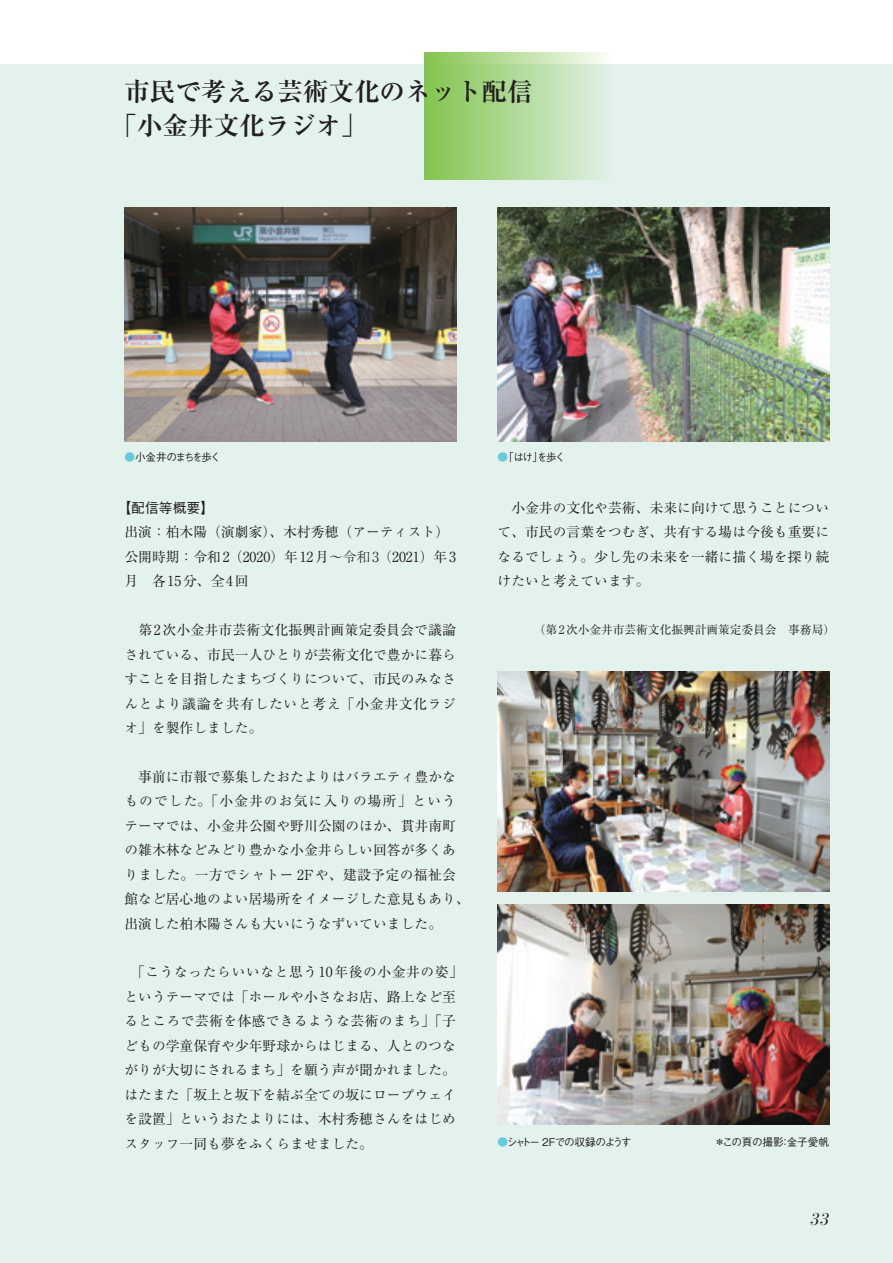
<style>
.page{position:relative;width:893px;height:1263px;background:#fff}
.page>*{position:absolute;margin:0;border:0;box-sizing:border-box;transform-origin:0 0}
.K2_資料編タイトル{font:700 25.5px "Ryumin Pr 6 N";color:#231f20}
.t1{font:italic 16.95px "Bauer Bodoni";color:#231f20}
.K2_13q本文_字下げなし{font:13.8px/24.5px "Ryumin Std Regular KS";color:#231f20}
.K2_13q本文_字下げなし-2{font:13.8px/24.5px "Ryumin Pr 6 N";letter-spacing:.01em;color:#231f20}
.K2_13q本文_字下げなし-3{font:500 13.8px "Gothic BBB Pr 6";color:#231f20}
.K2_13q本文_字下げなし-4{font:11.7px "Ryumin Pr 6 N";color:#231f20}
.t2{font:500 10.65px "Gothic BBB Pr 6";letter-spacing:-.1em;color:#231f20}
.t3{font:500 10.65px "Gothic BBB Pr 6";letter-spacing:-.015em;color:#231f20}
.t4{font:500 10.65px "Gothic BBB Pr 6";letter-spacing:-.13em;color:#231f20}
.s1{color:#67cbdf}
.s2{font-family:"Ryumin Pr 6 N";font-weight:400}
.s3{font-family:"Ryumin Std Regular KS"}
.s4{font-weight:300}
.s5{font-family:"Ryumin Pr 6 N"}
</style>
<div class="page">
<div style="left:0;top:64px;width:893px;height:1199px;background:#e3f2ec"></div>
<svg style="left:424px;top:52px;width:179px;height:128px;background:#b1da97"></svg>
<img style="left:124px;top:207px;width:332px;height:234px">
<img style="left:497px;top:207px;width:332px;height:234px">
<img style="left:497px;top:672px;width:332px;height:220px">
<img style="left:497px;top:905px;width:332px;height:220px">
<p class="K2_資料編タイトル" style="left:124px;top:71px;width:410px">市民で考える芸術文化のネット配信</p>
<p class="K2_資料編タイトル" style="left:112px;top:105px;width:257px">「小金井文化ラジオ」</p>
<p class="t4" style="left:124px;top:449px;width:98px"><span class="s1">●</span>小金井のまちを歩く</p>
<p class="t2" style="left:497px;top:449px;width:69px"><span class="s1">●</span>「はけ」を歩く</p>
<p class="K2_13q本文_字下げなし-3" style="left:117px;top:497px;width:98px"><span class="s2">【</span>配信等概要】</p>
<p class="K2_13q本文_字下げなし-2" style="left:124px;top:519px;width:326px">出演：柏木陽（演劇家）、木村秀穂（<span class="s3">アーティスト</span>）</p>
<p class="K2_13q本文_字下げなし-2" style="left:124px;top:544px;width:333px">公開時期：令和2（2020）年12月～<span class="s4">令和3（</span>2021）年3月　各15分、全4回</p>
<p class="K2_13q本文_字下げなし-2" style="left:124px;top:617px;width:333px;text-align:justify">　第2次小金井市芸術文化振興計画策定委員会<span class="s3">で</span>議論<span class="s3">されている</span>、市民一人<span class="s3">ひとりが</span>芸術文化<span class="s3">で</span>豊<span class="s3">かに</span>暮<span class="s3">らすことを</span>目指<span class="s3">したまちづくりについて</span>、市民<span class="s3">のみなさんとより</span>議論<span class="s3">を</span>共有<span class="s3">したいと</span>考<span class="s3">え</span>「小金井文化<span class="s3">ラジオ</span>」<span class="s3">を</span>製作<span class="s3">しました</span>。</p>
<p class="K2_13q本文_字下げなし" style="left:124px;top:763px;width:347px"><span class="s5">　事前</span>に<span class="s5">市報</span>で<span class="s5">募集</span>したおたよりはバラエティ<span class="s5">豊</span>かなものでした<span class="s5">。「小金井</span>のお<span class="s5">気</span>に<span class="s5">入</span>りの<span class="s5">場所」</span>というテーマでは<span class="s5">、小金井公園</span>や<span class="s5">野川公園</span>のほか<span class="s5">、貫井南町</span>の<span class="s5">雑木林</span>などみどり<span class="s5">豊</span>かな<span class="s5">小金井</span>らしい<span class="s5">回答</span>が<span class="s5">多</span>くありました<span class="s5">。一方</span>でシャトー <span class="s5">2F</span>や<span class="s5">、建設予定</span>の<span class="s5">福祉会館</span>など<span class="s5">居心地</span>のよい<span class="s5">居場所</span>をイメージした<span class="s5">意見</span>もあり<span class="s5">、出演</span>した<span class="s5">柏木陽</span>さんも<span class="s5">大</span>いにうなずいていました<span class="s5">。</span></p>
<p class="K2_13q本文_字下げなし" style="left:124px;top:959px;width:340px"><span class="s5">　「</span>こうなったらいいなと<span class="s5">思</span>う<span class="s5">10年後</span>の<span class="s5">小金井</span>の<span class="s5">姿」</span>というテーマでは<span class="s5">「</span>ホールや<span class="s5">小</span>さなお<span class="s5">店、路上</span>など<span class="s5">至</span>るところで<span class="s5">芸術</span>を<span class="s5">体感</span>できるような<span class="s5">芸術</span>のまち<span class="s5">」「子</span>どもの<span class="s5">学童保育</span>や<span class="s5">少年野球</span>からはじまる<span class="s5">、人</span>とのつながりが<span class="s5">大切</span>にされるまち<span class="s5">」</span>を<span class="s5">願</span>う<span class="s5">声</span>が<span class="s5">聞</span>かれました<span class="s5">。</span></p>
<p class="K2_13q本文_字下げなし" style="left:124px;top:1081px;width:333px;text-align:justify">はたまた<span class="s5">「坂上</span>と<span class="s5">坂下</span>を<span class="s5">結</span>ぶ<span class="s5">全</span>ての<span class="s5">坂</span>にロープウェイを<span class="s5">設置」</span>というおたよりには<span class="s5">、木村秀穂</span>さんをはじめスタッフ<span class="s5">一同</span>も<span class="s5">夢</span>をふくらませました<span class="s5">。</span></p>
<p class="K2_13q本文_字下げなし" style="left:497px;top:494px;width:333px;text-align:justify"><span class="s5">　小金井</span>の<span class="s5">文化</span>や<span class="s5">芸術、未来</span>に<span class="s5">向</span>けて<span class="s5">思</span>うことについて<span class="s5">、市民</span>の<span class="s5">言葉</span>をつむぎ<span class="s5">、共有</span>する<span class="s5">場</span>は<span class="s5">今後</span>も<span class="s5">重要</span>になるでしょう<span class="s5">。少</span>し<span class="s5">先</span>の<span class="s5">未来</span>を<span class="s5">一緒</span>に<span class="s5">描</span>く<span class="s5">場</span>を<span class="s5">探</span>り<span class="s5">続</span>けたいと<span class="s5">考</span>えています<span class="s5">。</span></p>
<p class="K2_13q本文_字下げなし-4" style="left:534px;top:621px;width:303px">（第2次小金井市芸術文化振興計画策定委員会　事務局）</p>
<p class="t2" style="left:497px;top:1133px;width:135px"><span class="s1">●</span>シャトー 2Fでの収録のようす</p>
<p class="t3" style="left:714px;top:1133px;width:116px">＊この頁の撮影：金子愛帆</p>
<p class="t1" style="left:810px;top:1209px;width:20px">33</p>
</div>
